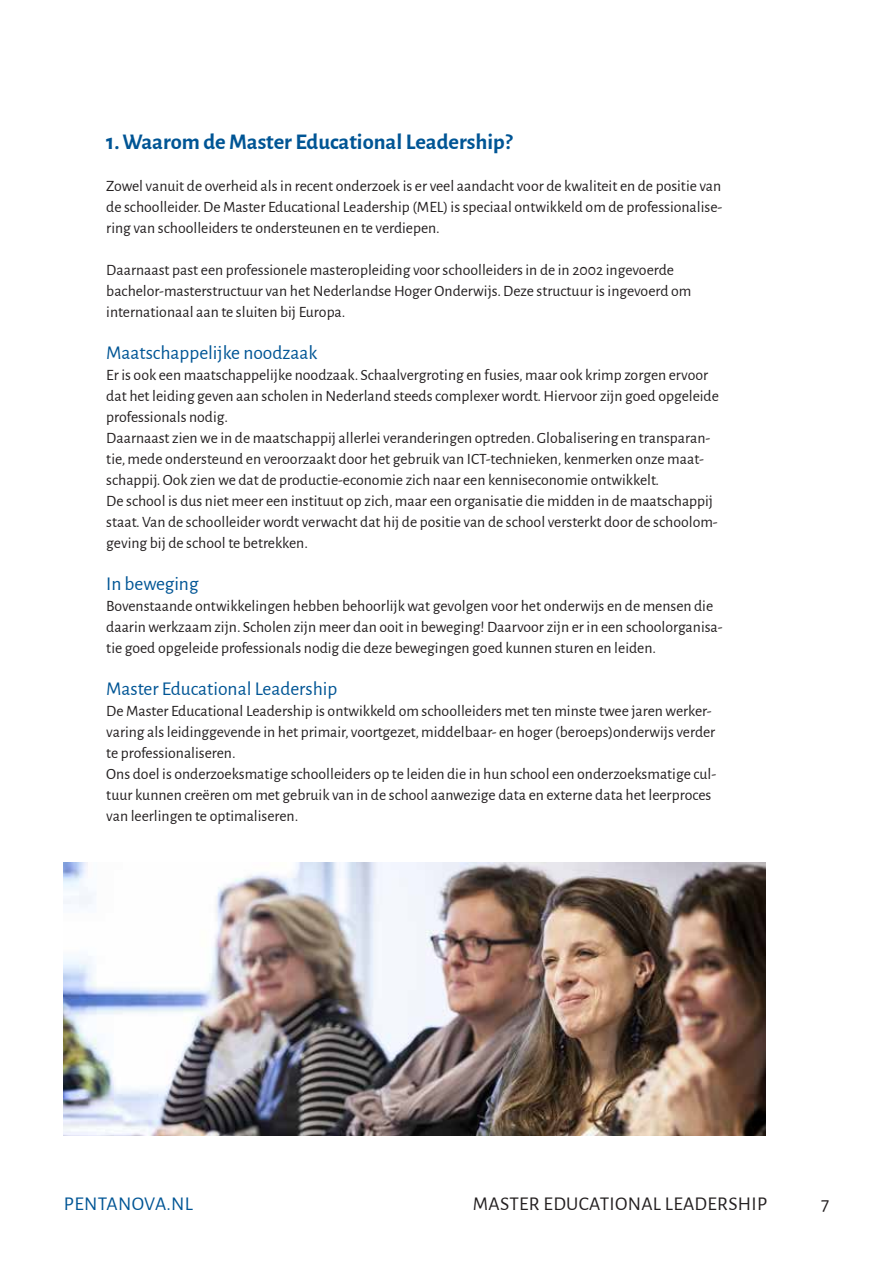
<style>
.page{position:relative;width:893px;height:1263px;background:#fff}
.page>*{position:absolute;margin:0;border:0;box-sizing:border-box;transform-origin:0 0}
.t1{font:700 22.5px "Alegreya Sans";color:#005595}
.t2{font:19.5px "Alegreya Sans";color:#005595}
.t3{font:19.5px "Alegreya Sans";letter-spacing:.015em;color:#231f20}
.t4{font:15.75px/21px "Alegreya Sans";color:#231f20}
</style>
<div class="page">
<img style="left:64px;top:863px;width:701px;height:272px">
<h1 class="t1" style="left:106px;top:125px;width:408px">1. Waarom de Master Educational Leadership?</h1>
<p class="t4" style="left:106px;top:174px;width:617px;text-align:justify">Zowel vanuit de overheid als in recent onderzoek is er veel aandacht voor de kwaliteit en de positie van de schoolleider. De Master Educational Leadership (MEL) is speciaal ontwikkeld om de professionalise&shy;ring van schoolleiders te ondersteunen en te verdiepen.</p>
<p class="t4" style="left:106px;top:258px;width:587px">Daarnaast past een professionele masteropleiding voor schoolleiders in de in 2002 ingevoerde bachelor-masterstructuur van het Nederlandse Hoger Onderwijs. Deze structuur is ingevoerd om internationaal aan te sluiten bij Europa.</p>
<p class="t2" style="left:106px;top:339px;width:213px">Maatschappelijke noodzaak</p>
<p class="t4" style="left:106px;top:363px;width:614px">Er is ook een maatschappelijke noodzaak. Schaalvergroting en fusies, maar ook krimp zorgen ervoor dat het leiding geven aan scholen in Nederland steeds complexer wordt. Hiervoor zijn goed opgeleide professionals nodig.<br>Daarnaast zien we in de maatschappij allerlei veranderingen optreden. Globalisering en transparan&shy;tie, mede ondersteund en veroorzaakt door het gebruik van ICT-technieken, kenmerken onze maat&shy;schappij. Ook zien we dat de productie-economie zich naar een kenniseconomie ontwikkelt.<br>De school is dus niet meer een instituut op zich, maar een organisatie die midden in de maatschappij staat. Van de schoolleider wordt verwacht dat hij de positie van de school versterkt door de schoolom&shy;geving bij de school te betrekken.</p>
<p class="t2" style="left:106px;top:570px;width:94px">In beweging</p>
<p class="t4" style="left:106px;top:594px;width:618px">Bovenstaande ontwikkelingen hebben behoorlijk wat gevolgen voor het onderwijs en de mensen die daarin werkzaam zijn. Scholen zijn meer dan ooit in beweging! Daarvoor zijn er in een schoolorganisa&shy;tie goed opgeleide professionals nodig die deze bewegingen goed kunnen sturen en leiden.</p>
<p class="t2" style="left:106px;top:675px;width:233px">Master Educational Leadership</p>
<p class="t4" style="left:106px;top:699px;width:611px">De Master Educational Leadership is ontwikkeld om schoolleiders met ten minste twee jaren werker&shy;varing als leidinggevende in het primair, voortgezet, middelbaar- en hoger (beroeps)onderwijs verder te professionaliseren.<br>Ons doel is onderzoeksmatige schoolleiders op te leiden die in hun school een onderzoeksmatige cul&shy;tuur kunnen creëren om met gebruik van in de school aanwezige data en externe data het leerproces van leerlingen te optimaliseren.</p>
<p class="t2" style="left:64px;top:1190px;width:130px">PENTANOVA.NL</p>
<p class="t3" style="left:473px;top:1190px;width:296px">MASTER EDUCATIONAL LEADERSHIP</p>
<p class="t3" style="left:821px;top:1190px;width:10px">7</p>
</div>
